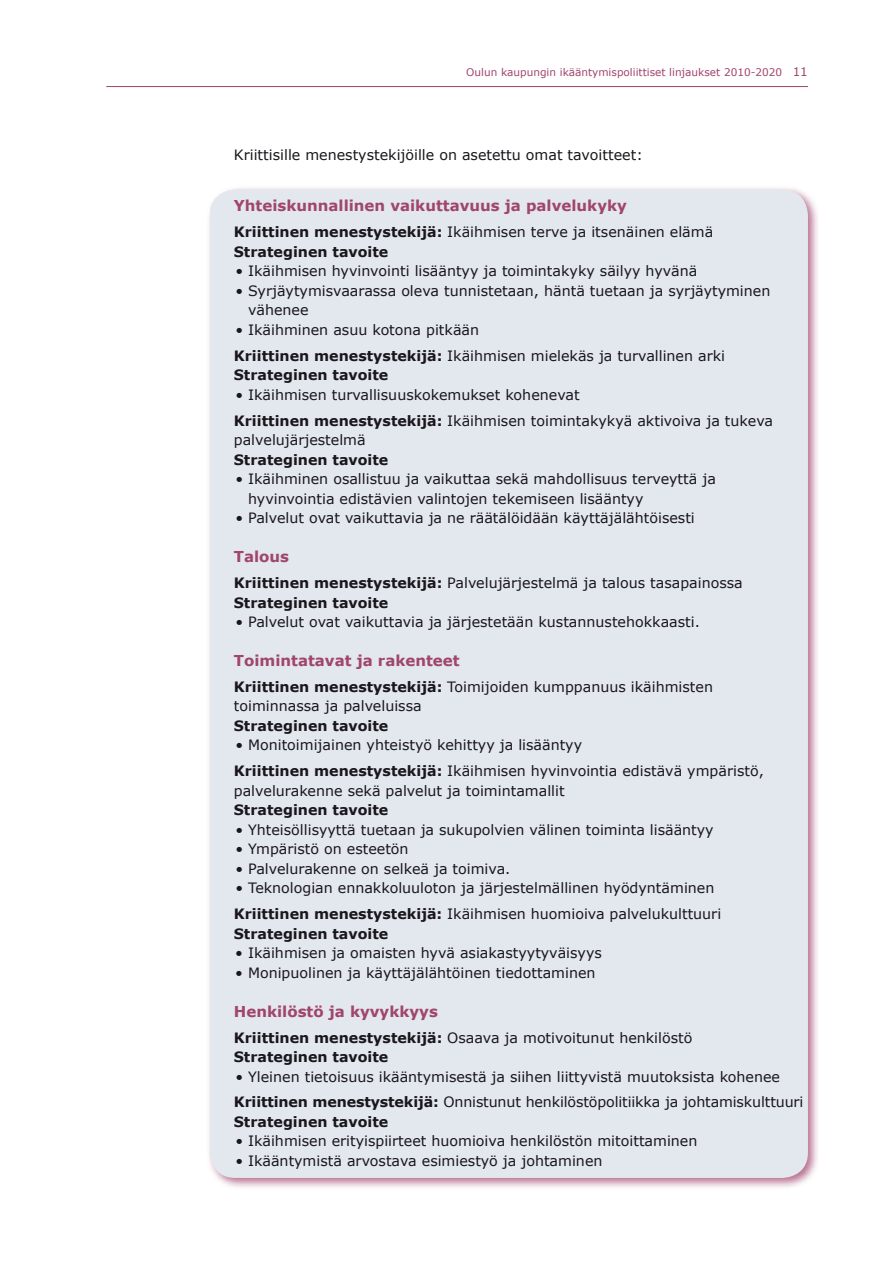
<style>
.page{position:relative;width:893px;height:1263px;background:#fff}
.page>*{position:absolute;margin:0;border:0;box-sizing:border-box;transform-origin:0 0}
.t1{font:700 15px "Verdana";color:#a0456c}
.t2{font:14.25px/26px "Verdana";color:#1a171c}
.t3{font:700 14.25px/19.5px "Verdana";color:#1a171c}
.t4{font:10.5px "Verdana";color:#a0456c}
.s1{font-size:12px}
.s2{font-weight:400}
.s3{font-weight:700}
</style>
<div class="page">
<hr style="left:106px;top:86px;width:702px;height:1px;background:#a0456c">
<div style="left:206px;top:186px;width:614px;height:1004px;background:#a0456c;opacity:.75"></div>
<div style="left:210px;top:190px;width:598px;height:988px;background:#e3e7ee;border-radius:26px"></div>
<p class="t4" style="left:466px;top:65px;width:343px">Oulun kaupungin ikääntymispoliittiset linjaukset 2010-2020 <span class="s1">11</span></p>
<p class="t2" style="left:234px;top:141px;width:410px">Kriittisille menestystekijöille on asetettu omat tavoitteet:</p>
<p class="t1" style="left:234px;top:196px;width:395px">Yhteiskunnallinen vaikuttavuus ja palvelukyky</p>
<p class="t3" style="left:234px;top:222px;width:481px">Kriittinen menestystekijä: <span class="s2">Ikäihmisen terve ja itsenäinen elämä<br></span>Strateginen tavoite</p>
<p class="t2" style="left:235px;top:258px;width:464px">• Ikäihmisen hyvinvointi lisääntyy ja toimintakyky säilyy hyvänä</p>
<p class="t2" style="left:248px;top:280px;width:524px;line-height:19.5px;text-indent:-13px">• Syrjäytymisvaarassa oleva tunnistetaan, häntä tuetaan ja syrjäytyminen vähenee</p>
<p class="t2" style="left:234px;top:316px;width:493px">• Ikäihminen asuu kotona pitkään<br><span class="s3">Kriittinen menestystekijä:</span> Ikäihmisen mielekäs ja turvallinen arki</p>
<p class="t3" style="left:234px;top:365px;width:156px">Strateginen tavoite</p>
<p class="t2" style="left:234px;top:381px;width:541px">• Ikäihmisen turvallisuuskokemukset kohenevat<br><span class="s3">Kriittinen menestystekijä:</span> Ikäihmisen toimintakykyä aktivoiva ja tukeva</p>
<p class="t2" style="left:234px;top:426px;width:133px">palvelujärjestelmä</p>
<p class="t3" style="left:234px;top:449px;width:156px">Strateginen tavoite</p>
<p class="t2" style="left:248px;top:469px;width:469px;line-height:19.5px;text-indent:-13px">• Ikäihminen osallistuu ja vaikuttaa sekä mahdollisuus terveyttä ja hyvinvointia edistävien valintojen tekemiseen lisääntyy</p>
<p class="t2" style="left:235px;top:504px;width:461px">• Palvelut ovat vaikuttavia ja ne räätälöidään käyttäjälähtöisesti</p>
<p class="t1" style="left:234px;top:547px;width:57px">Talous</p>
<p class="t3" style="left:234px;top:573px;width:510px">Kriittinen menestystekijä: <span class="s2">Palvelujärjestelmä ja talous tasapainossa<br></span>Strateginen tavoite</p>
<p class="t2" style="left:235px;top:608px;width:466px">• Palvelut ovat vaikuttavia ja järjestetään kustannustehokkaasti.</p>
<p class="t1" style="left:234px;top:651px;width:227px">Toimintatavat ja rakenteet</p>
<p class="t2" style="left:234px;top:676px;width:481px;line-height:19.5px"><span class="s3">Kriittinen menestystekijä:</span> Toimijoiden kumppanuus ikäihmisten toiminnassa ja palveluissa</p>
<p class="t3" style="left:234px;top:715px;width:156px">Strateginen tavoite</p>
<p class="t2" style="left:234px;top:732px;width:532px">• Monitoimijainen yhteistyö kehittyy ja lisääntyy<br><span class="s3">Kriittinen menestystekijä:</span> Ikäihmisen hyvinvointia edistävä ympäristö,</p>
<p class="t2" style="left:234px;top:777px;width:332px">palvelurakenne sekä palvelut ja toimintamallit</p>
<p class="t3" style="left:234px;top:800px;width:156px">Strateginen tavoite</p>
<p class="t2" style="left:235px;top:816px;width:480px">• Yhteisöllisyyttä tuetaan ja sukupolvien välinen toiminta lisääntyy</p>
<p class="t2" style="left:235px;top:836px;width:175px">• Ympäristö on esteetön</p>
<p class="t2" style="left:235px;top:855px;width:277px">• Palvelurakenne on selkeä ja toimiva.</p>
<p class="t2" style="left:234px;top:875px;width:489px">• Teknologian ennakkoluuloton ja järjestelmällinen hyödyntäminen<br><span class="s3">Kriittinen menestystekijä:</span> Ikäihmisen huomioiva palvelukulttuuri</p>
<p class="t3" style="left:234px;top:923px;width:156px">Strateginen tavoite</p>
<p class="t2" style="left:235px;top:939px;width:368px">• Ikäihmisen ja omaisten hyvä asiakastyytyväisyys</p>
<p class="t2" style="left:235px;top:959px;width:362px">• Monipuolinen ja käyttäjälähtöinen tiedottaminen</p>
<p class="t1" style="left:234px;top:1002px;width:206px">Henkilöstö ja kyvykkyys</p>
<p class="t3" style="left:234px;top:1027px;width:460px">Kriittinen menestystekijä: <span class="s2">Osaava ja motivoitunut henkilöstö<br></span>Strateginen tavoite</p>
<p class="t2" style="left:234px;top:1063px;width:571px">• Yleinen tietoisuus ikääntymisestä ja siihen liittyvistä muutoksista kohenee<br><span class="s3">Kriittinen menestystekijä:</span> Onnistunut henkilöstöpolitiikka ja johtamiskulttuuri</p>
<p class="t3" style="left:234px;top:1111px;width:156px">Strateginen tavoite</p>
<p class="t2" style="left:235px;top:1128px;width:464px">• Ikäihmisen erityispiirteet huomioiva henkilöstön mitoittaminen</p>
<p class="t2" style="left:235px;top:1147px;width:369px">• Ikääntymistä arvostava esimiestyö ja johtaminen</p>
</div>
